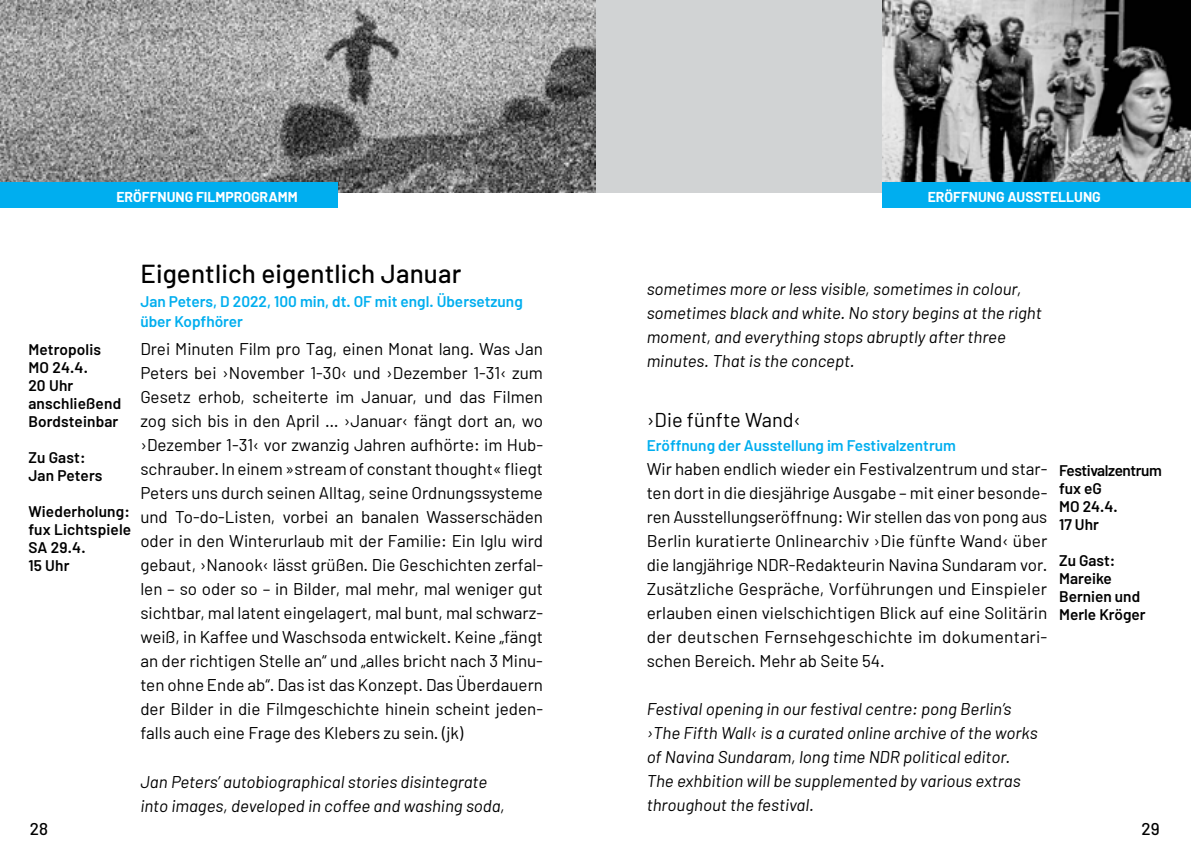
<style>
.page{position:relative;width:1191px;height:851px;background:#fff}
.page>*{position:absolute;margin:0;border:0;box-sizing:border-box;transform-origin:0 0}
.t1{font:500 26px "Barlow";letter-spacing:.005em;color:#000}
.t2{font:20px "Barlow";letter-spacing:.005em;color:#000}
.t3{font:17px/24px "Barlow";color:#000;text-align:justify}
.t4{font:italic 17px/24px "Barlow";color:#000}
.t5{font:500 17px "Barlow";color:#000}
.t6{font:600 15.4px/18px "Barlow";letter-spacing:.01em;color:#000}
.t7{font:600 15.4px/20px "Barlow";color:#00aeef}
.t8{font:600 15.4px/18px "Barlow";letter-spacing:-.03em;color:#000}
.t9{font:700 14px "Barlow";color:#fff}
</style>
<div class="page">
<div style="left:0;top:0;width:1191px;height:193px;background:#d1d3d4"></div>
<img style="left:0;top:0;width:595px;height:193px">
<img style="left:882px;top:0;width:309px;height:181px">
<div style="left:882px;top:181px;width:309px;height:26px;background:#00aeef"></div>
<div style="left:0;top:181px;width:337px;height:26px;background:#00aeef"></div>
<p class="t9" style="left:116px;top:188px;width:183px">ERÖFFNUNG FILMPROGRAMM</p>
<p class="t6" style="left:28px;top:340px;width:94px">Metropolis<br>MO 24.4.<br>20 Uhr anschließend<br>Bordsteinbar</p>
<p class="t6" style="left:28px;top:448px;width:76px">Zu Gast:<br>Jan Peters</p>
<p class="t6" style="left:28px;top:502px;width:104px">Wiederholung: fux Lichtspiele<br>SA 29.4.<br>15 Uhr</p>
<h1 class="t1" style="left:140px;top:257px;width:322px">Eigentlich eigentlich Januar</h1>
<p class="t7" style="left:140px;top:291px;width:384px">Jan Peters, D 2022, 100 min, dt. OF mit engl. Übersetzung über Kopfhörer</p>
<p class="t3" style="left:140px;top:336px;width:404px">Drei Minuten Film pro Tag, einen Monat lang. Was Jan Peters bei ›November 1-30‹ und ›Dezember 1-31‹ zum Gesetz erhob, scheiterte im Januar, und das Filmen zog sich bis in den April … ›Januar‹ fängt dort an, wo ›Dezember 1-31‹ vor zwanzig Jahren aufhörte: im Hub&shy;schrauber. In einem »stream of constant thought« fliegt Peters uns durch seinen Alltag, seine Ordnungssysteme und To-do-Listen, vorbei an banalen Wasserschäden oder in den Winterurlaub mit der Familie: Ein Iglu wird gebaut, ›Nanook‹ lässt grüßen. Die Geschichten zerfal&shy;len – so oder so – in Bilder, mal mehr, mal weniger gut sichtbar, mal latent eingelagert, mal bunt, mal schwarz&shy;weiß, in Kaffee und Waschsoda entwickelt. Keine „fängt an der richtigen Stelle an“ und „alles bricht nach 3 Minu&shy;ten ohne Ende ab“. Das ist das Konzept. Das Überdauern der Bilder in die Filmgeschichte hinein scheint jeden&shy;falls auch eine Frage des Klebers zu sein. (jk)</p>
<p class="t4" style="left:140px;top:768px;width:366px">Jan Peters’ autobiographical stories disintegrate into images, developed in coffee and washing soda,</p>
<p class="t9" style="left:927px;top:188px;width:175px">ERÖFFNUNG AUSSTELLUNG</p>
<p class="t4" style="left:646px;top:276px;width:396px">sometimes more or less visible, sometimes in colour, sometimes black and white. No story begins at the right moment, and everything stops abruptly after three minutes. That is the concept.</p>
<p class="t2" style="left:646px;top:407px;width:156px">›Die fünfte Wand‹</p>
<p class="t7" style="left:646px;top:435px;width:311px">Eröffnung der Ausstellung im Festivalzentrum</p>
<p class="t3" style="left:646px;top:456px;width:402px">Wir haben endlich wieder ein Festivalzentrum und star&shy;ten dort in die diesjährige Ausgabe – mit einer besonde&shy;ren Ausstellungseröffnung: Wir stellen das von pong aus Berlin kuratierte Onlinearchiv ›Die fünfte Wand‹ über die langjährige NDR-Redakteurin Navina Sundaram vor.<br>Zusätzliche Gespräche, Vorführungen und Einspieler erlauben einen vielschichtigen Blick auf eine Solitärin der deutschen Fernsehgeschichte im dokumentari&shy;schen Bereich. Mehr ab Seite 54.</p>
<p class="t4" style="left:646px;top:696px;width:392px">Festival opening in our festival centre: pong Berlin’s ›The Fifth Wall‹ is a curated online archive of the works of Navina Sundaram, long time NDR political editor.<br>The exhbition will be supplemented by various extras throughout the festival.</p>
<p class="t8" style="left:1059px;top:461px;width:104px">Festivalzentrum fux eG<br>MO 24.4.<br>17 Uhr</p>
<p class="t6" style="left:1059px;top:551px;width:88px">Zu Gast:<br>Mareike<br>Bernien und<br>Merle Kröger</p>
<p class="t5" style="left:30px;top:818px;width:20px">28</p>
<p class="t5" style="left:1141px;top:818px;width:20px">29</p>
</div>
